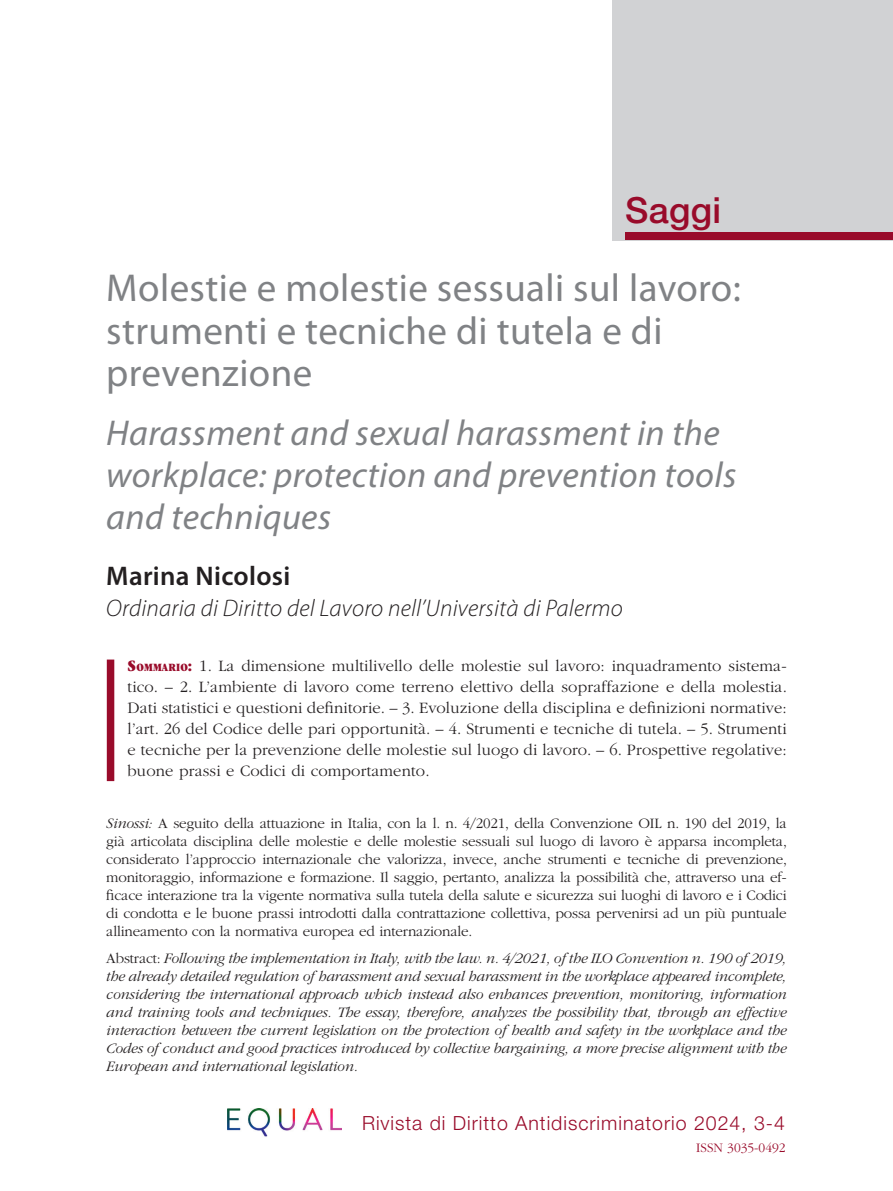
<style>
.page{position:relative;width:893px;height:1191px;background:#fff}
.page>*{position:absolute;margin:0;border:0;box-sizing:border-box;transform-origin:0 0}
.titolo_ita{font:39px/42px "Myriad Pro";letter-spacing:.01em;color:#808285}
.titolo_ing{font:italic 36px/42px "Myriad Pro";letter-spacing:.01em;color:#808285}
.t1{font:500 36px "Helvetica Neue LT Std";letter-spacing:.01em;color:#990b2a}
.autore{font:600 27px "Myriad Pro";letter-spacing:.01em;color:#231f20}
.carica{font:italic 300 24px "Myriad Pro";letter-spacing:.01em;color:#231f20}
.t2{font:300 19.5px "Helvetica Neue LT Std";letter-spacing:.05em;color:#990b2a}
.sommario{font:300 16.5px/21px "ITC Garamond Std";letter-spacing:.01em;color:#231f20;text-align:justify}
.abstract_ita{font:300 15px/18px "ITC Garamond Std";letter-spacing:-.01em;color:#231f20;text-align:justify}
.abstract_eng{font:italic 300 15px/18px "ITC Garamond Std";letter-spacing:-.01em;color:#231f20;text-align:justify}
.t3{font:300 13.5px "ITC Garamond Std";color:#990b2a}
.s1{font-family:"ITC Garamond Std Ult Narrow";font-weight:400;color:#990b2a}
.s2{font-family:"ITC Garamond Std Ult Narrow";font-weight:400;font-size:11.55px;color:#990b2a}
.s3{font-style:italic}
.s4{font-style:normal}
</style>
<div class="page">
<div style="left:612px;top:0;width:281px;height:240px;background:#d1d2d4"></div>
<div style="left:625px;top:233px;width:268px;height:7px;background:#990b2a"></div>
<img style="left:228px;top:1108px;width:114px;height:29px">
<div style="left:107px;top:659px;width:7px;height:122px;background:#990b2a"></div>
<h2 class="t1" style="left:625px;top:189px;width:98px">Saggi</h2>
<p class="titolo_ita" style="left:106px;top:268px;width:636px">Molestie e molestie sessuali sul lavoro: strumenti e tecniche di tutela e di prevenzione</p>
<p class="titolo_ing" style="left:106px;top:411px;width:632px">Harassment and sexual harassment in the workplace: protection and prevention tools and techniques</p>
<p class="autore" style="left:106px;top:559px;width:185px">Marina Nicolosi</p>
<p class="carica" style="left:106px;top:595px;width:518px">Ordinaria di Diritto del Lavoro nell’Università di Palermo</p>
<p class="sommario" style="left:128px;top:655px;width:661px"><span class="s1">S</span><span class="s2">ommario</span><span class="s1">:</span> 1. La dimensione multilivello delle molestie sul lavoro: inquadramento sistema&shy;tico. – 2. L’ambiente di lavoro come terreno elettivo della sopraffazione e della molestia.<br>Dati statistici e questioni definitorie. – 3. Evoluzione della disciplina e definizioni normative: l’art. 26 del Codice delle pari opportunità. – 4. Strumenti e tecniche di tutela. – 5. Strumenti e tecniche per la prevenzione delle molestie sul luogo di lavoro. – 6. Prospettive regolative: buone prassi e Codici di comportamento.</p>
<p class="abstract_ita" style="left:106px;top:814px;width:682px"><span class="s3">Sinossi:</span> A seguito della attuazione in Italia, con la l. n. 4/2021, della Convenzione OIL n. 190 del 2019, la già articolata disciplina delle molestie e delle molestie sessuali sul luogo di lavoro è apparsa incompleta, considerato l’approccio internazionale che valorizza, invece, anche strumenti e tecniche di prevenzione, monitoraggio, informazione e formazione. Il saggio, pertanto, analizza la possibilità che, attraverso una ef&shy;ficace interazione tra la vigente normativa sulla tutela della salute e sicurezza sui luoghi di lavoro e i Codici di condotta e le buone prassi introdotti dalla contrattazione collettiva, possa pervenirsi ad un più puntuale allineamento con la normativa europea ed internazionale.</p>
<p class="abstract_eng" style="left:106px;top:949px;width:682px"><span class="s4">Abstract:</span> Following the implementation in Italy, with the law. n. 4/2021, of the ILO Convention n. 190 of 2019, the already detailed regulation of harassment and sexual harassment in the workplace appeared incomplete, considering the international approach which instead also enhances prevention, monitoring, information and training tools and techniques. The essay, therefore, analyzes the possibility that, through an effective interaction between the current legislation on the protection of health and safety in the workplace and the Codes of conduct and good practices introduced by collective bargaining, a more precise alignment with the European and international legislation.</p>
<h3 class="t2" style="left:362px;top:1110px;width:424px">Rivista di Diritto Antidiscriminatorio 2024, 3-4</h3>
<p class="t3" style="left:696px;top:1140px;width:91px">ISSN 3035-0492</p>
</div>
